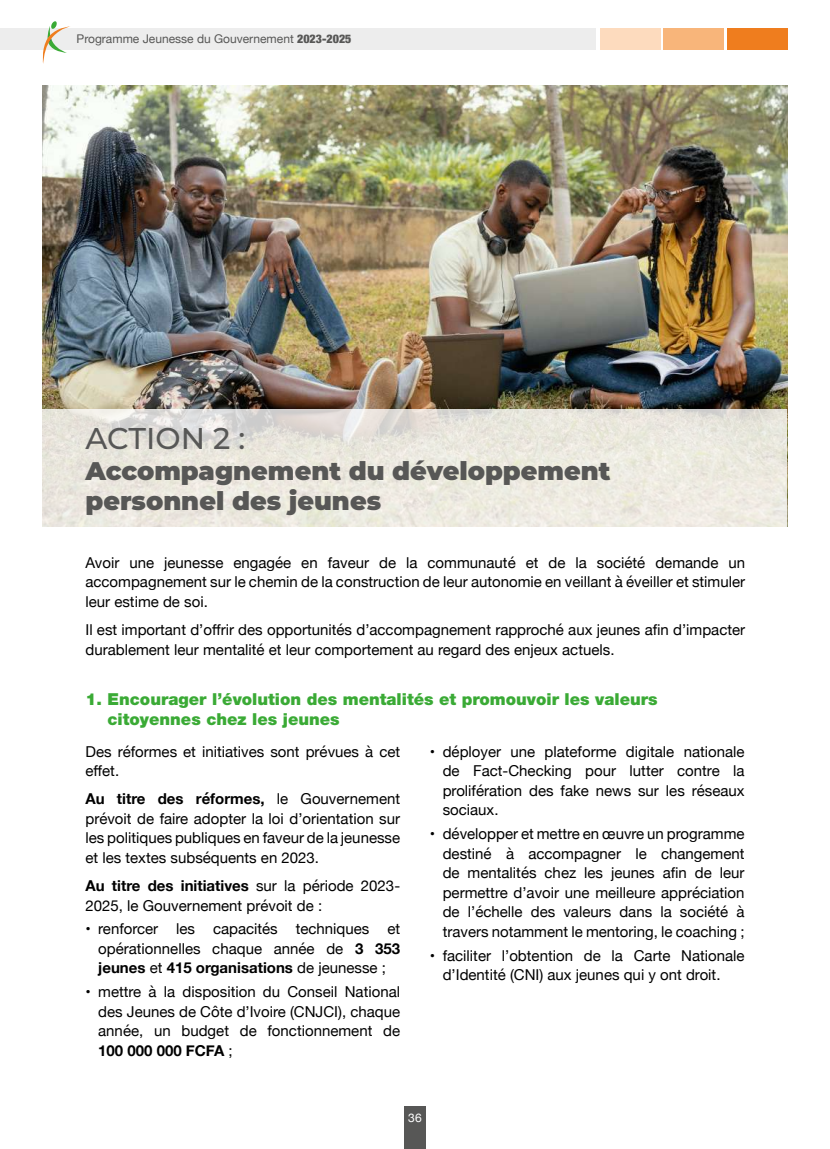
<style>
.page{position:relative;width:830px;height:1149px;background:#fff}
.page>*{position:absolute;margin:0;border:0;box-sizing:border-box;transform-origin:0 0}
.t1{font:100 30px "Montserrat";color:#575756}
.t2{font:100 25.5px/30.6px "Montserrat";color:#575756}
.t3{font:900 16.5px/19.8px "Helvetica Neue";color:#3aaa35}
.t4{font:15px/19.5px "Helvetica Neue";color:#000;text-align:justify}
.t5{font:12px "Helvetica Neue";color:#575756}
.t6{font:12px "Helvetica Neue";color:#fff}
.s1{font-weight:900;font-stretch:condensed}
.s2{font-weight:700}
</style>
<div class="page">
<div style="left:404px;top:1105px;width:21px;height:43px;background:#575756"></div>
<div style="left:0;top:29px;width:595px;height:21px;background:#ededed"></div>
<div style="left:600px;top:29px;width:60px;height:21px;background:#fddbbe"></div>
<div style="left:663px;top:29px;width:60px;height:21px;background:#f8b57a"></div>
<div style="left:727px;top:29px;width:60px;height:21px;background:#ef7d1e"></div>
<svg style="left:41px;top:21px;width:30px;height:43px"></svg>
<img style="left:43px;top:85px;width:743px;height:324px">
<svg style="left:43px;top:409px;width:743px;height:117px;fill:#ebe8df"></svg>
<p class="t5" style="left:77px;top:30px;width:276px">Programme Jeunesse du Gouvernement <span class="s1">2023-2025</span></p>
<h1 class="t1" style="left:85px;top:418px;width:161px">ACTION 2 :</h1>
<h2 class="t2" style="left:85px;top:454px;width:526px">Accompagnement du développement personnel des jeunes</h2>
<p class="t4" style="left:85px;top:553px;width:661px">Avoir une jeunesse engagée en faveur de la communauté et de la société demande un accompagnement sur le chemin de la construction de leur autonomie en veillant à éveiller et stimuler leur estime de soi.</p>
<p class="t4" style="left:85px;top:620px;width:661px">Il est important d’offrir des opportunités d’accompagnement rapproché aux jeunes afin d’impacter durablement leur mentalité et leur comportement au regard des enjeux actuels.</p>
<p class="t3" style="left:107px;top:689px;width:551px;text-indent:-22px">1. Encourager l’évolution des mentalités et promouvoir les valeurs citoyennes chez les jeunes</p>
<p class="t4" style="left:85px;top:742px;width:316px">Des réformes et initiatives sont prévues à cet effet.</p>
<p class="t4" style="left:85px;top:790px;width:316px"><span class="s2">Au titre des réformes,</span> le Gouvernement prévoit de faire adopter la loi d’orientation sur les politiques publiques en faveur de la jeunesse et les textes subséquents en 2023.</p>
<p class="t4" style="left:85px;top:876px;width:316px"><span class="s2">Au titre des initiatives</span> sur la période 2023-<br>2025, le Gouvernement prévoit de :</p>
<p class="t4" style="left:98px;top:919px;width:303px;text-indent:-13px">• renforcer les capacités techniques et opérationnelles chaque année de <span class="s2">3 353 jeunes</span> et <span class="s2">415 organisations</span> de jeunesse ;</p>
<p class="t4" style="left:98px;top:982px;width:303px;text-indent:-13px">• mettre à la disposition du Conseil National des Jeunes de Côte d’Ivoire (CNJCI), chaque année, un budget de fonctionnement de <span class="s2">100 000 000 FCFA</span> ;</p>
<p class="t4" style="left:442px;top:742px;width:303px;text-indent:-13px">• déployer une plateforme digitale nationale de Fact-Checking pour lutter contre la prolifération des fake news sur les réseaux sociaux.</p>
<p class="t4" style="left:442px;top:824px;width:303px;text-indent:-13px">• développer et mettre en œuvre un programme destiné à accompagner le changement de mentalités chez les jeunes afin de leur permettre d’avoir une meilleure appréciation de l’échelle des valeurs dans la société à travers notamment le mentoring, le coaching ;</p>
<p class="t4" style="left:442px;top:946px;width:303px;text-indent:-13px">• faciliter l’obtention de la Carte Nationale d’Identité (CNI) aux jeunes qui y ont droit.</p>
<p class="t6" style="left:408px;top:1108px;width:15px">36</p>
</div>
